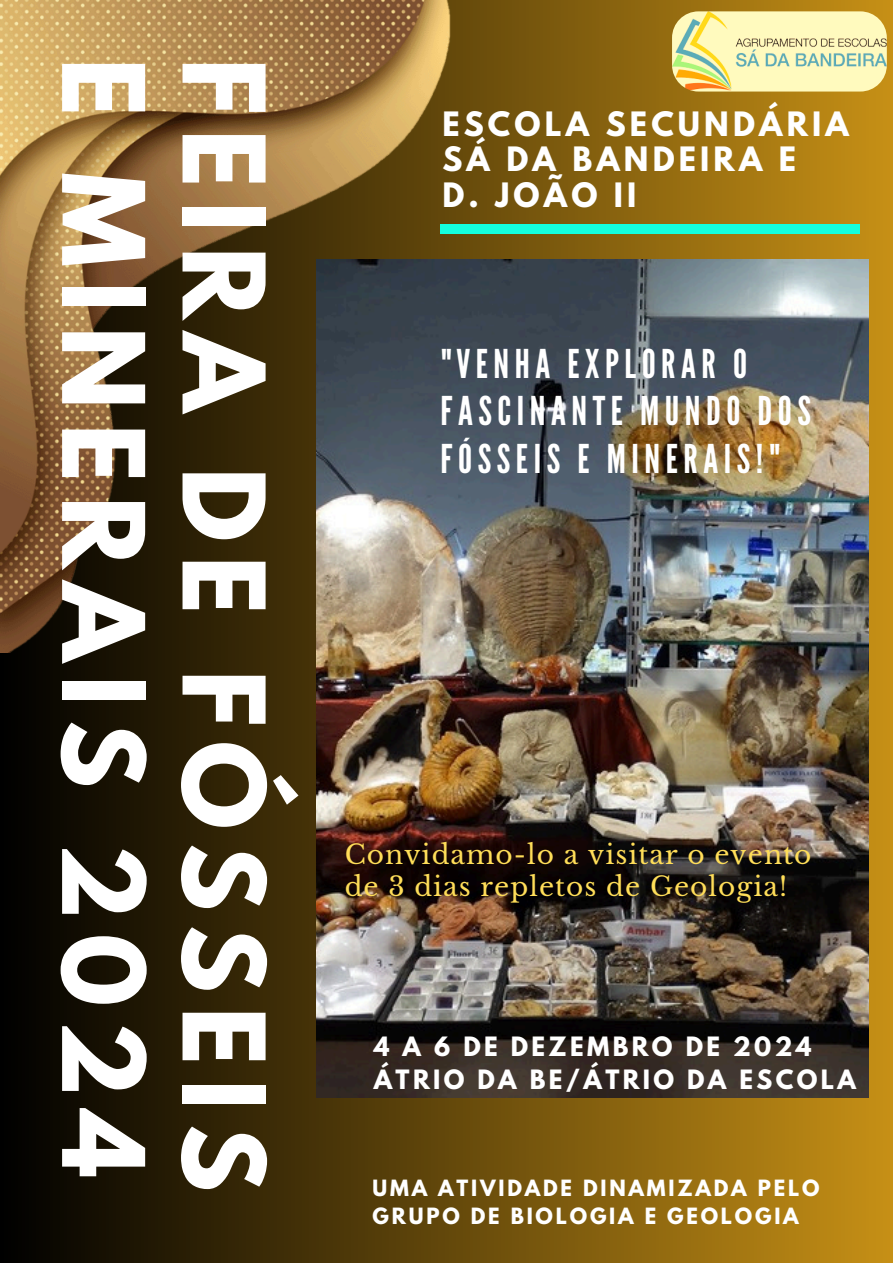
<style>
.page{position:relative;width:893px;height:1263px;background:#fff}
.page>*{position:absolute;margin:0;border:0;box-sizing:border-box;transform-origin:0 0}
.t1{font:700 100.65px/120.4px "League Spartan";letter-spacing:.14em;color:#fff}
.t2{font:39.6px/47.2px "League Gothic";letter-spacing:.14em;color:#fff}
.t3{font:700 29.78px/35.4px "League Spartan";letter-spacing:.14em;color:#fff}
.t4{font:26.4px/31.7px "Libre Baskerville";letter-spacing:.04em;color:#ffde59}
.t5{font:700 23.62px/33.2px "League Spartan";letter-spacing:.14em;color:#fff}
.t6{font:700 19.88px/28.1px "League Spartan";letter-spacing:.14em;color:#fff}
</style>
<div class="page">
<div style="left:0;top:0;width:893px;height:1263px;background:linear-gradient(to right,#000,#c69016)"></div>
<div style="left:440px;top:224px;width:419px;height:10px;background:#14ffde"></div>
<img style="left:316px;top:259px;width:552px;height:838px">
<img style="left:0;top:0;width:450px;height:652px">
<img style="left:672px;top:11px;width:215px;height:80px;border-radius:26px">
<p class="t1" style="left:270px;top:58px;width:1135px;rotate:90deg">FEIRA DE FÓSSEIS<br>E MINERAIS 2024</p>
<p class="t3" style="left:442px;top:110px;width:408px">ESCOLA SECUNDÁRIA<br>SÁ DA BANDEIRA E<br>D. JOÃO II</p>
<p class="t2" style="left:440px;top:341px;width:372px">"VENHA EXPLORAR O<br>FASCINANTE MUNDO DOS<br>FÓSSEIS E MINERAIS!"</p>
<p class="t4" style="left:345px;top:839px;width:468px">Convidamo-lo a visitar o evento de 3 dias repletos de Geologia!</p>
<h1 class="t5" style="left:374px;top:1033px;width:483px">4 A 6 DE DEZEMBRO DE 2024<br>ÁTRIO DA BE/ÁTRIO DA ESCOLA</h1>
<h3 class="t6" style="left:373px;top:1177px;width:448px">UMA ATIVIDADE DINAMIZADA PELO<br>GRUPO DE BIOLOGIA E GEOLOGIA</h3>
</div>
